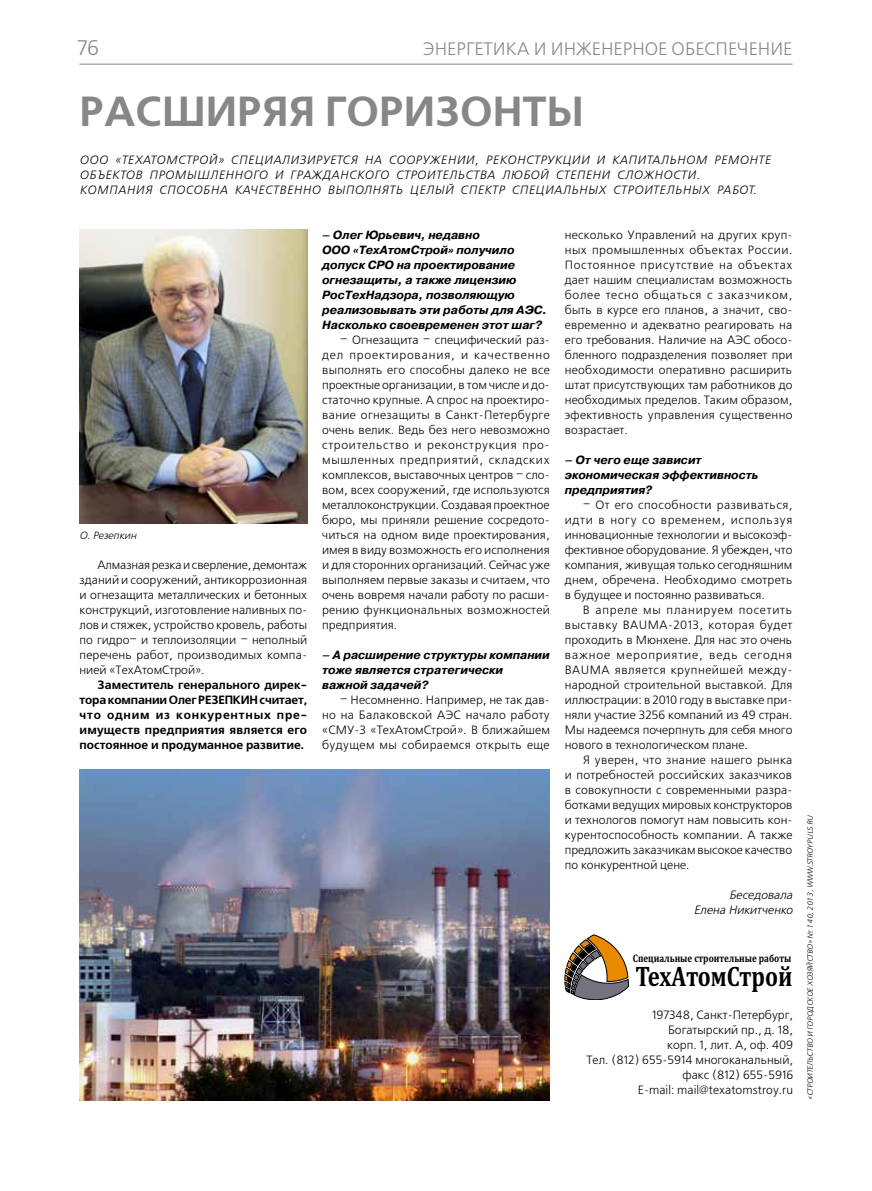
<style>
.page{position:relative;width:872px;height:1191px;background:#fff}
.page>*{position:absolute;margin:0;border:0;box-sizing:border-box;transform-origin:0 0}
.t1{font:700 42px "Free Set C";letter-spacing:.035em;color:#868786}
.t2{font:700 28.5px "Cambria";color:#000;scale:.8 1}
.t3{font:21px "Free Set C";color:#868786}
.t4{font:18px "Free Set C";color:#868786}
.t5{font:12px/15px "Free Set C";color:#000;text-align:justify}
.t6{font:italic 300 12px "Free Set";letter-spacing:.055em;color:#000}
.t7{font:700 12px/15px "Free Set C";color:#000;text-align:justify}
.t8{font:italic 300 12px/15px "Free Set";color:#000;text-align:right}
.t9{font:italic 700 11.85px/15px "Pragmatica C";color:#000}
.t10{font:700 11.1px "Cambria";color:#000;scale:.82 1}
.t11{font:italic 300 10.5px "Free Set";color:#000}
.t12{font:italic 7.5px "Free Set Light C";color:#000}
</style>
<div class="page">
<hr style="left:80px;top:64px;width:712px;height:1px;background:#868786">
<svg style="left:565px;top:934px;width:63px;height:65px"></svg>
<img style="left:80px;top:230px;width:227px;height:294px">
<img style="left:80px;top:770px;width:470px;height:330px">
<h3 class="t3" style="left:77px;top:37px;width:23px">76</h3>
<h3 class="t4" style="left:423px;top:39px;width:371px">энергетика и инженерное обеспечение</h3>
<h1 class="t1" style="left:80px;top:88px;width:297px">Расширяя горизон</h1>
<h1 class="t1" style="left:522px;top:88px;width:63px">ты</h1>
<p class="t6" style="left:80px;top:153px;width:115px">ООО «ТехАтомСтро</p>
<p class="t6" style="left:208px;top:153px;width:189px">й» специализируется на соор</p>
<p class="t6" style="left:422px;top:153px;width:350px">ужении, реконструкции и капитальном ремонте</p>
<p class="t6" style="left:80px;top:168px;width:325px">объектов промышленного и гражданского стро</p>
<p class="t6" style="left:426px;top:168px;width:246px">ительства любой степени сложност</p>
<p class="t6" style="left:687px;top:168px;width:14px">и.</p>
<p class="t6" style="left:80px;top:183px;width:106px">Компания спосо</p>
<p class="t6" style="left:203px;top:183px;width:419px">бна качественно выполнять целый спектр специальных стро</p>
<p class="t6" style="left:643px;top:183px;width:114px">ительных ра бот.</p>
<p class="t5" style="left:565px;top:227px;width:229px">несколько Управлений на других круп&shy;ных промышленных объектах России.<br>Постоянное присутствие на объектах дает нашим специалистам возможность более тесно общаться с заказчиком, быть в курсе его планов, а значит, сво&shy;евременно и адекватно реагировать на его требования. Наличие на АЭС обосо&shy;бленного подразделения позволяет при необходимости оперативно расширить штат присутствующих там работников до необходимых пределов. Таким образом, эфективность управления существенно возрастает.</p>
<p class="t9" style="left:565px;top:452px;width:195px">– От чего еще зависит экономическая эффективность предприятия?</p>
<p class="t5" style="left:565px;top:497px;width:229px;text-indent:18px">– От его способности развиваться, идти в ногу со временем, используя инновационные технологии и высокоэф&shy;фективное оборудование. Я убежден, что компания, живущая только сегодняшним днем, обречена. Необходимо смотреть в будущее и постоянно развиваться.</p>
<p class="t5" style="left:565px;top:602px;width:229px;text-indent:18px">В апреле мы планируем посетить выставку BAUMA-2013, которая будет проходить в Мюнхене. Для нас это очень важное мероприятие, ведь сегодня BAUMA является крупнейшей между&shy;народной строительной выставкой. Для иллюстрации: в 2010 году в выставке при&shy;няли участие 3256 компаний из 49 стран.<br>Мы надеемся почерпнуть для себя много нового в технологическом плане.</p>
<p class="t5" style="left:565px;top:752px;width:229px;text-indent:18px">Я уверен, что знание нашего рынка и потребностей российских заказчиков в совокупности с современными разра&shy;ботками ведущих мировых конструкторов и технологов помогут нам повысить кон&shy;курентоспособность компании. А также предложить заказчикам высокое качество по конкурентной цене.</p>
<p class="t8" style="left:694px;top:887px;width:100px">Беседовала<br>Елена Никитченко</p>
<p class="t9" style="left:322px;top:227px;width:226px">– Олег Юрьевич, недавно<br>ООО «ТехАтомСтрой» получило допуск СРО на проектирование огнезащиты, а также лицензию<br>РосТехНадзора, позволяющую реализовывать эти работы для АЭС.<br>Насколько своевременен этот шаг?</p>
<p class="t5" style="left:322px;top:332px;width:229px;text-indent:18px">– Огнезащита – специфический раз&shy;дел проектирования, и качественно выполнять его способны далеко не все проектные организации, в том числе и до&shy;статочно крупные. А спрос на проектиро&shy;вание огнезащиты в Санкт-Петербурге очень велик. Ведь без него невозможно строительство и реконструкция про&shy;мышленных предприятий, складских комплексов, выставочных центров – сло&shy;вом, всех сооружений, где используются металлоконструкции. Создавая проектное бюро, мы приняли решение сосредото&shy;читься на одном виде проектирования, имея в виду возможность его исполнения и для сторонних организаций. Сейчас уже выполняем первые заказы и считаем, что очень вовремя начали работу по расши&shy;рению функциональных возможностей предприятия.</p>
<p class="t9" style="left:322px;top:647px;width:229px">– А расширение структуры компании тоже является стратегически важной задачей?</p>
<p class="t5" style="left:322px;top:692px;width:229px;text-indent:18px">– Несомненно. Например, не так дав&shy;но на Балаковской АЭС начало работу «СМУ-3 «ТехАтомСтрой». В ближайшем будущем мы собираемся открыть еще</p>
<p class="t11" style="left:80px;top:529px;width:58px">О. Резепкин</p>
<p class="t5" style="left:80px;top:557px;width:229px;text-indent:18px">Алмазная резка и сверление, демонтаж зданий и сооружений, антикоррозионная и огнезащита металлических и бетонных конструкций, изготовление наливных по&shy;лов и стяжек, устройство кровель, работы по гидро– и теплоизоляции – неполный перечень работ, производимых компа&shy;нией «ТехАтомСтрой».</p>
<p class="t7" style="left:80px;top:677px;width:229px;text-indent:18px">Заместитель генерального дирек&shy;тора компании Олег РЕЗЕПКИН считает, что одним из конкурентных пре&shy;имуществ предприятия является его постоянное и продуманное развитие.</p>
<p class="t10" style="left:633px;top:950px;width:195px">Специальные строительные работы</p>
<h2 class="t2" style="left:635px;top:956px;width:198px">ТехАтомСтрой</h2>
<p class="t5" style="left:586px;top:1007px;width:208px;text-align:right">197348, Санкт-Петербург,<br>Богатырский пр., д. 18,<br>корп. 1, лит. А, оф. 409<br>Тел. (812) 655-5914 многоканальный, факс (812) 655-5916<br>E-mail: mail@texatomstroy.ru</p>
<p class="t12" style="left:806px;top:1100px;width:286px;rotate:-90deg">«СТРОИТЕЛЬСТВО И ГОРОДСКОЕ ХОЗЯЙСТВО» № 140, 2013, www.stroypuls.ru</p>
</div>
